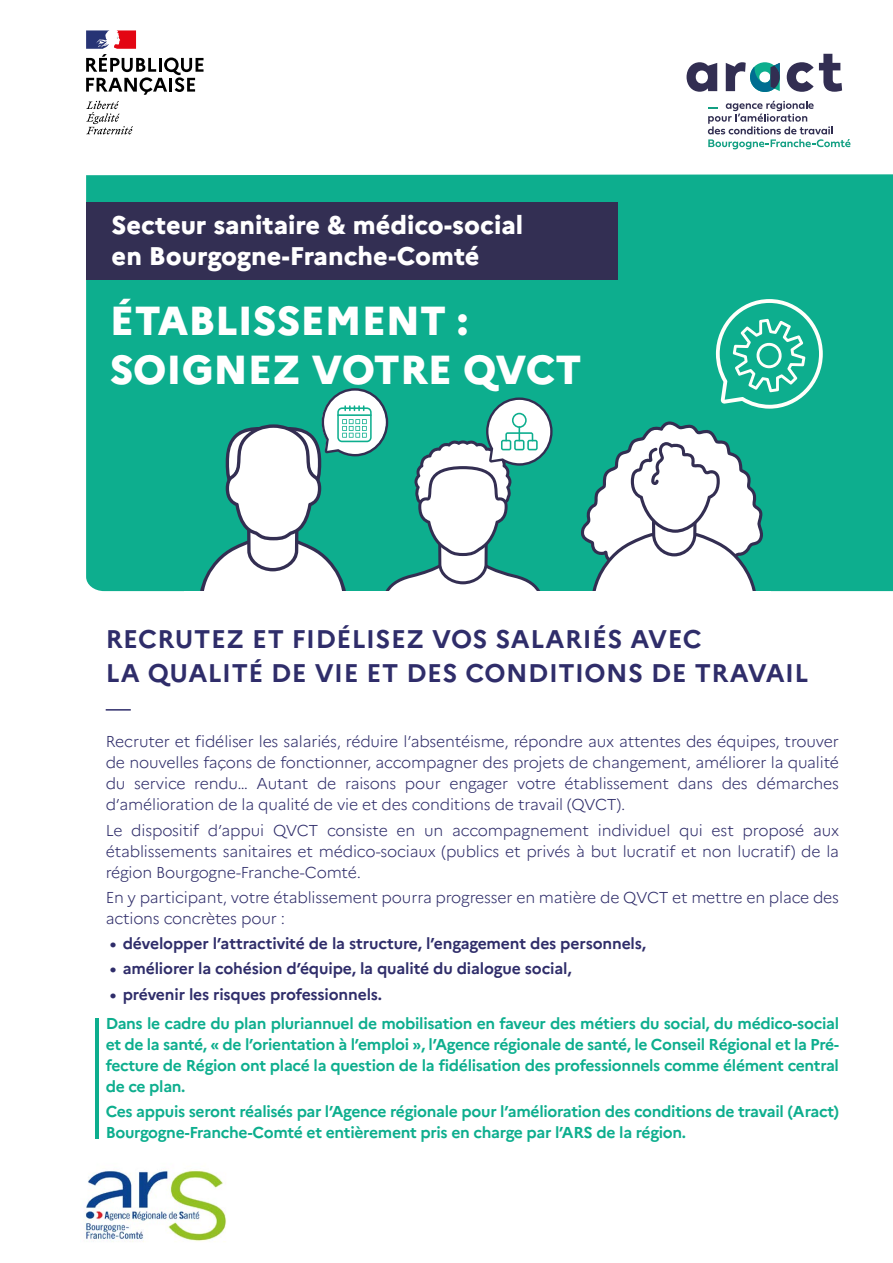
<style>
.page{position:relative;width:893px;height:1263px;background:#fff}
.page>*{position:absolute;margin:0;border:0;box-sizing:border-box;transform-origin:0 0}
.t1{font:800 40.5px/48.6px "Marianne";color:#fff}
.t2{font:700 25.5px/34.5px "Marianne";letter-spacing:.02em;color:#2f2d6a}
.t3{font:800 25.5px/30.6px "Marianne";color:#fff}
.t4{font:300 15.75px/21px "Marianne";letter-spacing:-.01em;color:#2f2d6a;text-align:justify}
.t5{font:700 15.75px/21px "Marianne";letter-spacing:-.02em;color:#0dae8e;text-align:justify}
.t6{font:700 15.75px "Marianne";letter-spacing:-.01em;color:#2f2d6a}
</style>
<div class="page">
<img style="left:85px;top:1170px;width:142px;height:72px">
<hr style="left:95px;top:1018px;width:4px;height:120px;background:#0dae8e">
<div style="left:86px;top:174px;width:807px;height:417px;background:#0dae8e"></div>
<svg style="left:787px;top:54px;width:55px;height:38px"></svg>
<svg style="left:686px;top:62px;width:31px;height:30px"></svg>
<svg style="left:708px;top:101px;width:143px;height:48px"></svg>
<svg style="left:726px;top:62px;width:54px;height:30px"></svg>
<div style="left:86px;top:202px;width:532px;height:77px;background:#332f53"></div>
<hr style="left:106px;top:709px;width:25px;height:2px;background:#2f2d6a">
<svg style="left:86px;top:101px;width:47px;height:33px"></svg>
<svg style="left:86px;top:30px;width:118px;height:65px"></svg>
<svg style="left:581px;top:421px;width:182px;height:170px"></svg>
<svg style="left:716px;top:299px;width:107px;height:110px"></svg>
<svg style="left:200px;top:388px;width:353px;height:203px"></svg>
<h2 class="t3" style="left:112px;top:209px;width:413px">Secteur sanitaire &amp; médico-social en Bourgogne-Franche-Comté</h2>
<h1 class="t1" style="left:110px;top:296px;width:473px">ÉTABLISSEMENT :<br>SOIGNEZ VOTRE QVCT</h1>
<h2 class="t2" style="left:106px;top:621px;width:704px">RECRUTEZ ET FIDÉLISEZ VOS SALARIÉS AVEC<br>LA QUALITÉ DE VIE ET DES CONDITIONS DE TRAVAIL</h2>
<p class="t4" style="left:106px;top:731px;width:735px">Recruter et fidéliser les salariés, réduire l’absentéisme, répondre aux attentes des équipes, trouver de nouvelles façons de fonctionner, accompagner des projets de changement, améliorer la qualité du service rendu… Autant de raisons pour engager votre établissement dans des démarches d’amélioration de la qualité de vie et des conditions de travail (QVCT).</p>
<p class="t4" style="left:106px;top:819px;width:735px">Le dispositif d’appui QVCT consiste en un accompagnement individuel qui est proposé aux établissements sanitaires et médico-sociaux (publics et privés à but lucratif et non lucratif) de la région Bourgogne-Franche-Comté.</p>
<p class="t4" style="left:106px;top:887px;width:735px">En y participant, votre établissement pourra progresser en matière de QVCT et mettre en place des actions concrètes pour :</p>
<p class="t6" style="left:110px;top:934px;width:537px">• développer l’attractivité de la structure, l’engagement des personnels,</p>
<p class="t6" style="left:110px;top:959px;width:463px">• améliorer la cohésion d’équipe, la qualité du dialogue social,</p>
<p class="t6" style="left:110px;top:984px;width:274px">• prévenir les risques professionnels.</p>
<p class="t5" style="left:106px;top:1013px;width:735px">Dans le cadre du plan pluriannuel de mobilisation en faveur des métiers du social, du médico-social et de la santé, « de l’orientation à l’emploi », l’Agence régionale de santé, le Conseil Régional et la Pré&shy;fecture de Région ont placé la question de la fidélisation des professionnels comme élément central de ce plan.</p>
<p class="t5" style="left:106px;top:1101px;width:735px">Ces appuis seront réalisés par l’Agence régionale pour l’amélioration des conditions de travail (Aract)<br>Bourgogne-Franche-Comté et entièrement pris en charge par l’ARS de la région.</p>
</div>
